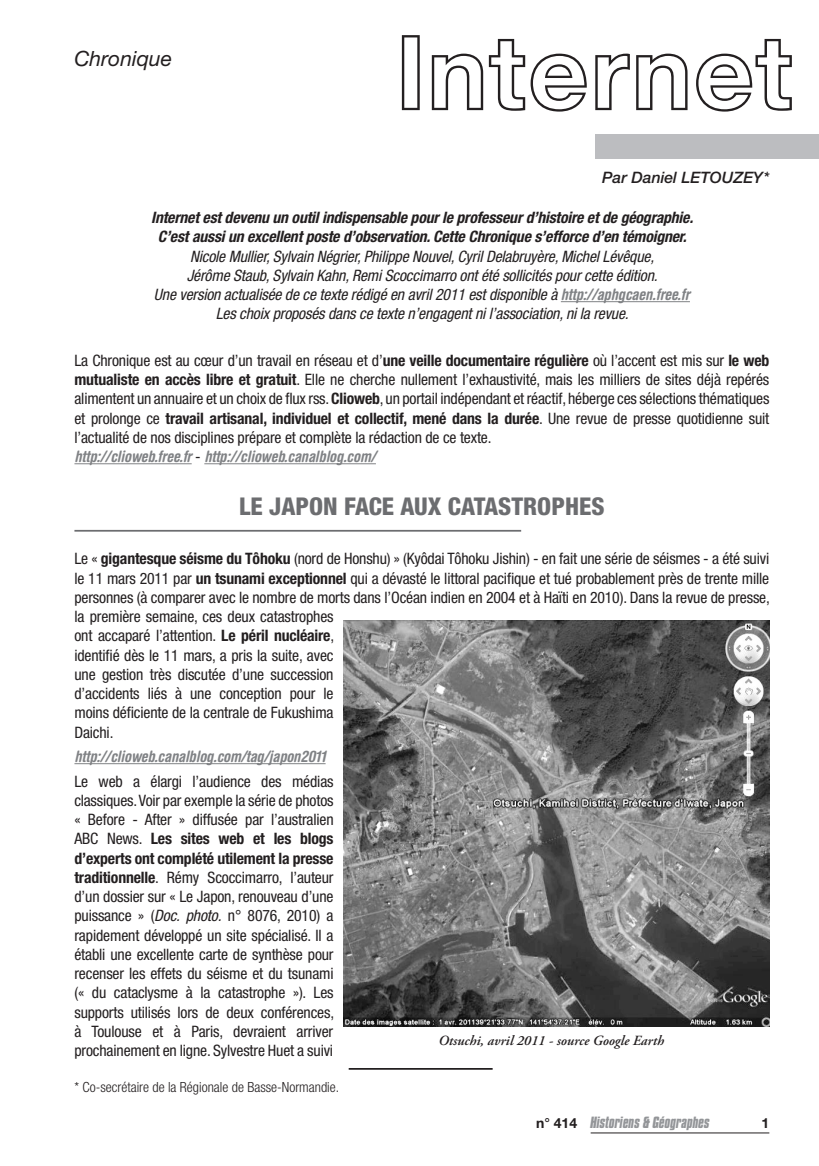
<style>
.page{position:relative;width:819px;height:1166px;background:#fff}
.page>*{position:absolute;margin:0;border:0;box-sizing:border-box;transform-origin:0 0}
.t1{font:105px "Helvetica Neue Bold Outline";color:#231f20}
.SOUS_TITRE_GRIS{font:800 condensed 24.5px "Helvetica Neue";color:#6c6d70}
.t2{font:italic 21px "Helvetica Neue";color:#231f20}
.t3{font:condensed 15.75px/19.2px "Helvetica Neue";letter-spacing:-.01em;color:#231f20;text-align:justify}
.t4{font:italic condensed 15.75px "Helvetica Neue";letter-spacing:-.01em;color:#231f20}
.t5{font:italic 700 condensed 15.75px "Helvetica Neue";letter-spacing:-.01em;color:#231f20}
.t6{font:italic 700 condensed 15.75px "Helvetica Rounded";letter-spacing:-.01em;color:#808285}
.NOM_D_AUTEUR{font:italic 500 15.75px "Helvetica Neue";color:#231f20}
.NOTES_BAS_DE_PAGE{font:300 condensed 14px "Helvetica Neue";color:#231f20}
.LEGENDE_PHOTOS{font:italic 600 14px "Adobe Garamond Pro";color:#231f20}
.t7{font:italic 700 14px "Compacta BT";color:#939598}
.t8{font:700 14px "Helvetica Neue";color:#231f20}
.s1{font-family:"Helvetica Rounded";font-weight:700;color:#808285}
.s2{font-weight:700}
.s3{font-family:"Helvetica Neue";font-weight:400;font-style:normal;color:#231f20}
.s4{font-style:italic}
.s5{font-family:"Helvetica Neue";font-style:normal;color:#231f20}
</style>
<div class="page">
<div style="left:595px;top:134px;width:224px;height:25px;background:#bcbdc0"></div>
<hr style="left:590px;top:1132px;width:179px;height:1px;background:#231f20">
<hr style="left:74px;top:463px;width:118px;height:1px;background:#808285">
<hr style="left:204px;top:463px;width:172px;height:1px;background:#808285">
<hr style="left:74px;top:530px;width:447px;height:2px;background:#6c6d70">
<hr style="left:74px;top:763px;width:251px;height:1px;background:#808285">
<hr style="left:348px;top:1068px;width:144px;height:2px;background:#231f20">
<hr style="left:561px;top:301px;width:129px;height:1px;background:#808285">
<img style="left:343px;top:620px;width:426px;height:407px">
<p class="t2" style="left:74px;top:46px;width:99px">Chronique</p>
<p class="t1" style="left:395px;top:6px;width:400px">Internet</p>
<p class="NOM_D_AUTEUR" style="left:602px;top:169px;width:169px">Par Daniel LETOUZEY*</p>
<p class="t5" style="left:151px;top:208px;width:543px">Internet est devenu un outil indispensable pour le professeur d’histoire et de géographie.</p>
<p class="t5" style="left:158px;top:227px;width:530px">C’est aussi un excellent poste d’observation. Cette Chronique s’efforce d’en témoigner.</p>
<p class="t4" style="left:190px;top:247px;width:465px">Nicole Mullier, Sylvain Négrier, Philippe Nouvel, Cyril Delabruyère, Michel Lévêque,</p>
<p class="t4" style="left:187px;top:266px;width:472px">Jérôme Staub, Sylvain Kahn, Remi Scoccimarro ont été sollicités pour cette édition.</p>
<p class="t4" style="left:154px;top:285px;width:537px">Une version actualisée de ce texte rédigé en avril 2011 est disponible à <span class="s1">http://aphgcaen.free.fr</span></p>
<p class="t4" style="left:216px;top:305px;width:414px">Les choix proposés dans ce texte n’engagent ni l’association, ni la revue.</p>
<p class="t3" style="left:74px;top:351px;width:696px">La Chronique est au cœur d’un travail en réseau et d’<span class="s2">une veille documentaire régulière</span> où l’accent est mis sur <span class="s2">le web mutualiste en accès libre et gratuit</span>. Elle ne cherche nullement l’exhaustivité, mais les milliers de sites déjà repérés alimentent un annuaire et un choix de flux rss. <span class="s2">Clioweb</span>, un portail indépendant et réactif, héberge ces sélections thématiques et prolonge ce <span class="s2">travail artisanal, individuel et collectif, mené dans la durée</span>. Une revue de presse quotidienne suit l’actualité de nos disciplines prépare et complète la rédaction de ce texte.</p>
<p class="t6" style="left:74px;top:447px;width:303px">http://clioweb.free.fr <span class="s3">-</span> http://clioweb.canalblog.com/</p>
<p class="SOUS_TITRE_GRIS" style="left:239px;top:491px;width:367px">LE JAPON FACE AUX CATASTROPHES</p>
<p class="t3" style="left:74px;top:549px;width:697px;text-align:left">Le « <span class="s2">gigantesque séisme du Tôhoku</span> (nord de Honshu) » (Kyôdai Tôhoku Jishin) - en fait une série de séismes - a été suivi le 11 mars 2011 par <span class="s2">un tsunami exceptionnel</span> qui a dévasté le littoral pacifique et tué probablement près de trente mille personnes (à comparer avec le nombre de morts dans l’Océan indien en 2004 et à Haïti en 2010). Dans la revue de presse, la première semaine, ces deux catastrophes<br>ont accaparé l’attention. <span class="s2">Le péril nucléaire</span>,<br>identifié dès le 11 mars, a pris la suite, avec<br>une gestion très discutée d’une succession<br>d’accidents liés à une conception pour le<br>moins déficiente de la centrale de Fukushima<br>Daichi.</p>
<p class="t6" style="left:74px;top:747px;width:253px">http://clioweb.canalblog.com/tag/japon2011</p>
<p class="t3" style="left:74px;top:771px;width:261px">Le web a élargi l’audience des médias classiques. Voir par exemple la série de photos « Before - After » diffusée par l’australien ABC News. <span class="s2">Les sites web et les blogs d’experts ont complété utilement la presse traditionnelle</span>. Rémy Scoccimarro, l’auteur d’un dossier sur « Le Japon, renouveau d’une puissance » (<span class="s4">Doc. photo.</span> n° 8076, 2010) a rapidement développé un site spécialisé. Il a établi une excellente carte de synthèse pour recenser les effets du séisme et du tsunami (« du cataclysme à la catastrophe »). Les supports utilisés lors de deux conférences, à Toulouse et à Paris, devraient arriver prochainement en ligne. Sylvestre Huet a suivi</p>
<p class="LEGENDE_PHOTOS" style="left:438px;top:1032px;width:227px">Otsuchi, avril 2011 - source Google Earth</p>
<p class="NOTES_BAS_DE_PAGE" style="left:74px;top:1078px;width:266px">* Co-secrétaire de la Régionale de Basse-Normandie.</p>
<p class="t7" style="left:536px;top:1113px;width:175px"><span class="s5">n° 414</span> Historiens &amp; Géographes</p>
<p class="t8" style="left:761px;top:1114px;width:9px">1</p>
</div>
